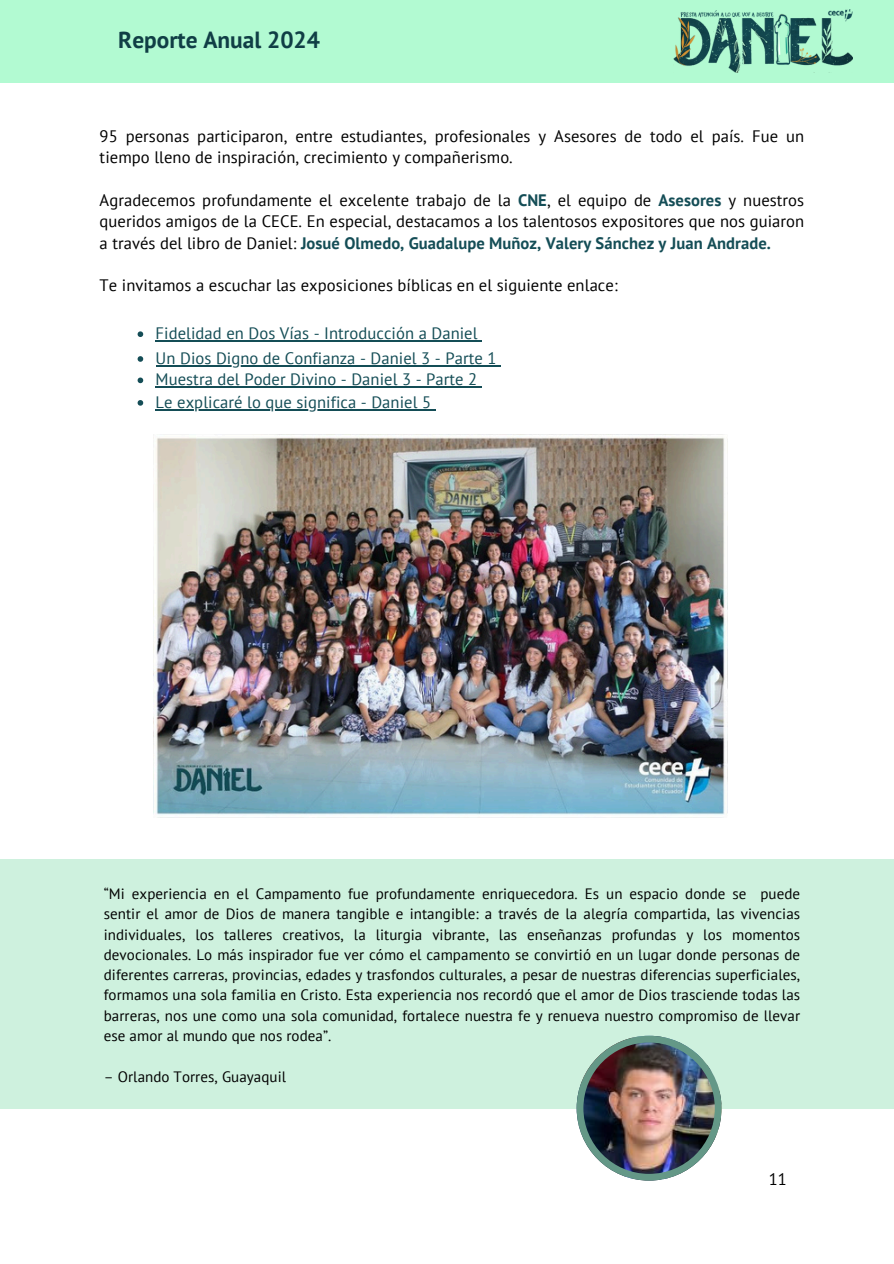
<style>
.page{position:relative;width:894px;height:1264px;background:#fff}
.page>*{position:absolute;margin:0;border:0;box-sizing:border-box;transform-origin:0 0}
.t1{font:700 23.4px "PT Sans";color:#103e45}
.t2{font:16.5px/21.3px "PT Sans";letter-spacing:.005em;color:#000}
.t3{font:16.5px "PT Sans";letter-spacing:.005em;color:#144d56}
.t4{font:15px/20.2px "PT Sans";letter-spacing:.005em;color:#000;text-align:justify}
.s1{font-weight:700;color:#144d56}
</style>
<div class="page">
<div style="left:0;top:0;width:893px;height:83px;background:#b2fad2"></div>
<img style="left:673px;top:10px;width:179px;height:63px">
<img style="left:153px;top:434px;width:574px;height:381px">
<svg style="left:137px;top:331px;width:6px;height:6px"></svg>
<hr style="left:155px;top:340px;width:322px;height:1px;background:#144d56">
<svg style="left:137px;top:356px;width:6px;height:6px"></svg>
<hr style="left:155px;top:365px;width:341px;height:1px;background:#144d56">
<svg style="left:137px;top:377px;width:6px;height:6px"></svg>
<hr style="left:155px;top:386px;width:322px;height:1px;background:#144d56">
<svg style="left:137px;top:400px;width:6px;height:5px"></svg>
<hr style="left:155px;top:409px;width:276px;height:1px;background:#144d56">
<div style="left:0;top:859px;width:893px;height:249px;background:#cef1de"></div>
<img style="left:576px;top:1035px;width:145px;height:145px">
<h1 class="t1" style="left:118px;top:24px;width:203px">Reporte Anual 2024</h1>
<p class="t2" style="left:100px;top:125px;width:705px">95 personas participaron, entre estudiantes, profesionales y Asesores de todo el país. Fue un tiempo lleno de inspiración, crecimiento y compañerismo.</p>
<p class="t2" style="left:100px;top:189px;width:705px;text-align:justify">Agradecemos profundamente el excelente trabajo de la <span class="s1">CNE</span>, el equipo de <span class="s1">Asesores</span> y nuestros queridos amigos de la CECE. En especial, destacamos a los talentosos expositores que nos guiaron a través del libro de Daniel: <span class="s1">Josué Olmedo, Guadalupe Muñoz, Valery Sánchez y Juan Andrade.</span></p>
<p class="t2" style="left:100px;top:274px;width:519px">Te invitamos a escuchar las exposiciones bíblicas en el siguiente enlace:</p>
<p class="t3" style="left:155px;top:322px;width:323px">Fidelidad en Dos Vías - Introducción a Daniel</p>
<p class="t3" style="left:155px;top:347px;width:342px">Un Dios Digno de Confianza - Daniel 3 - Parte 1</p>
<p class="t3" style="left:155px;top:368px;width:323px">Muestra del Poder Divino - Daniel 3 - Parte 2</p>
<p class="t3" style="left:155px;top:391px;width:277px">Le explicaré lo que significa - Daniel 5</p>
<p class="t4" style="left:104px;top:883px;width:697px">“Mi experiencia en el Campamento fue profundamente enriquecedora. Es un espacio donde se puede sentir el amor de Dios de manera tangible e intangible: a través de la alegría compartida, las vivencias individuales, los talleres creativos, la liturgia vibrante, las enseñanzas profundas y los momentos devocionales. Lo más inspirador fue ver cómo el campamento se convirtió en un lugar donde personas de diferentes carreras, provincias, edades y trasfondos culturales, a pesar de nuestras diferencias superficiales, formamos una sola familia en Cristo. Esta experiencia nos recordó que el amor de Dios trasciende todas las barreras, nos une como una sola comunidad, fortalece nuestra fe y renueva nuestro compromiso de llevar ese amor al mundo que nos rodea”.</p>
<p class="t4" style="left:104px;top:1065px;width:184px">– Orlando Torres, Guayaquil</p>
<p class="t2" style="left:768px;top:1168px;width:20px">11</p>
</div>
